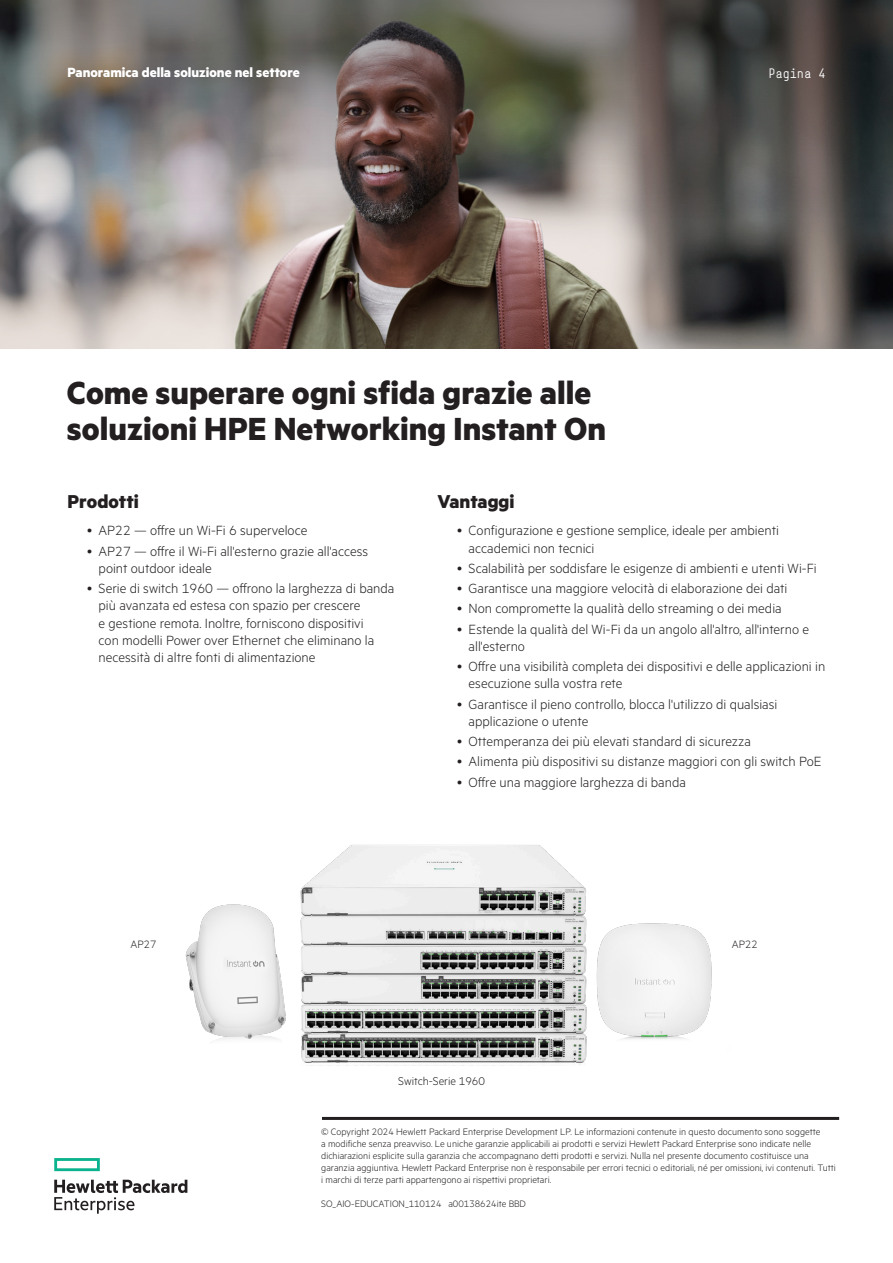
<style>
.page{position:relative;width:893px;height:1263px;background:#fff}
.page>*{position:absolute;margin:0;border:0;box-sizing:border-box;transform-origin:0 0}
.Body__Head_10_14_Bold_Orange{font:700 36px/36px "Metric HPE";color:#231f20}
.Body__Head_10_14_Bold_Orange-2{font:700 21px "Metric HPE";color:#231f20}
.Body__Head_10_14_Bold_Orange-3{font:300 15px/17.2px "Metric HPE";color:#231f20}
.Descriptor_MetricHPE_Bold_10_11_5{font:700 15px "Metric HPE";color:#fff}
.Page_number_HPE_Simple_Reg_9pt{font:13.5px "HPE Simple";color:#fff}
.Document__Name_10_12_Bold_Midgray{font:300 12.6px "Metric HPE";color:#231f20}
.Document__Name_10_12_Bold_Midgray-2{font:300 12px "Metric HPE";color:#231f20}
.t1{font:300 10.5px/12px "Metric HPE";color:#231f20}
</style>
<div class="page">
<img style="left:0;top:309px;width:893px;height:39px">
<img style="left:0;top:0;width:893px;height:309px">
<svg style="left:54px;top:1158px;width:46px;height:13px"></svg>
<svg style="left:54px;top:1180px;width:133px;height:34px"></svg>
<hr style="left:322px;top:1117px;width:517px;height:3px;background:#231f20">
<img style="left:300px;top:845px;width:287px;height:220px">
<img style="left:185px;top:904px;width:101px;height:136px">
<img style="left:570px;top:903px;width:142px;height:151px">
<p class="Descriptor_MetricHPE_Bold_10_11_5" style="left:68px;top:63px;width:234px">Panoramica della soluzione nel settore</p>
<p class="Page_number_HPE_Simple_Reg_9pt" style="left:768px;top:66px;width:59px">Pagina 4</p>
<p class="Body__Head_10_14_Bold_Orange" style="left:67px;top:374px;width:541px">Come superare ogni sfida grazie alle soluzioni HPE Networking Instant On</p>
<p class="Body__Head_10_14_Bold_Orange-2" style="left:68px;top:488px;width:73px">Prodotti</p>
<p class="Body__Head_10_14_Bold_Orange-3" style="left:87px;top:521px;width:222px">• AP22 — offre un Wi-Fi 6 superveloce</p>
<p class="Body__Head_10_14_Bold_Orange-3" style="left:99px;top:542px;width:271px;text-indent:-12px">• AP27 — offre il Wi-Fi all'esterno grazie all'access point outdoor ideale</p>
<p class="Body__Head_10_14_Bold_Orange-3" style="left:99px;top:579px;width:297px;text-indent:-12px">• Serie di switch 1960 — offrono la larghezza di banda più avanzata ed estesa con spazio per crescere<br>e gestione remota. Inoltre, forniscono dispositivi<br>con modelli Power over Ethernet che eliminano la necessità di altre fonti di alimentazione</p>
<p class="Body__Head_10_14_Bold_Orange-2" style="left:437px;top:488px;width:79px">Vantaggi</p>
<p class="Body__Head_10_14_Bold_Orange-3" style="left:469px;top:521px;width:312px;text-indent:-12px">• Configurazione e gestione semplice, ideale per ambienti accademici non tecnici</p>
<p class="Body__Head_10_14_Bold_Orange-3" style="left:457px;top:559px;width:361px">• Scalabilità per soddisfare le esigenze di ambienti e utenti Wi-Fi</p>
<p class="Body__Head_10_14_Bold_Orange-3" style="left:457px;top:579px;width:332px">• Garantisce una maggiore velocità di elaborazione dei dati</p>
<p class="Body__Head_10_14_Bold_Orange-3" style="left:457px;top:599px;width:326px">• Non compromette la qualità dello streaming o dei media</p>
<p class="Body__Head_10_14_Bold_Orange-3" style="left:469px;top:620px;width:342px;text-indent:-12px">• Estende la qualità del Wi-Fi da un angolo all'altro, all'interno e all'esterno</p>
<p class="Body__Head_10_14_Bold_Orange-3" style="left:469px;top:657px;width:358px;text-indent:-12px">• Offre una visibilità completa dei dispositivi e delle applicazioni in esecuzione sulla vostra rete</p>
<p class="Body__Head_10_14_Bold_Orange-3" style="left:469px;top:695px;width:310px;text-indent:-12px">• Garantisce il pieno controllo, blocca l'utilizzo di qualsiasi applicazione o utente</p>
<p class="Body__Head_10_14_Bold_Orange-3" style="left:457px;top:732px;width:295px">• Ottemperanza dei più elevati standard di sicurezza</p>
<p class="Body__Head_10_14_Bold_Orange-3" style="left:457px;top:752px;width:366px">• Alimenta più dispositivi su distanze maggiori con gli switch PoE</p>
<p class="Body__Head_10_14_Bold_Orange-3" style="left:457px;top:773px;width:230px">• Offre una maggiore larghezza di banda</p>
<p class="Document__Name_10_12_Bold_Midgray-2" style="left:131px;top:938px;width:27px">AP27</p>
<p class="Document__Name_10_12_Bold_Midgray-2" style="left:732px;top:938px;width:27px">AP22</p>
<p class="Document__Name_10_12_Bold_Midgray" style="left:398px;top:1073px;width:88px">Switch-Serie 1960</p>
<p class="t1" style="left:321px;top:1125px;width:516px">© Copyright 2024 Hewlett Packard Enterprise Development LP. Le informazioni contenute in questo documento sono soggette<br>a modifiche senza preavviso. Le uniche garanzie applicabili ai prodotti e servizi Hewlett Packard Enterprise sono indicate nelle dichiarazioni esplicite sulla garanzia che accompagnano detti prodotti e servizi. Nulla nel presente documento costituisce una garanzia aggiuntiva. Hewlett Packard Enterprise non è responsabile per errori tecnici o editoriali, né per omissioni, ivi contenuti. Tutti i marchi di terze parti appartengono ai rispettivi proprietari.</p>
<p class="t1" style="left:321px;top:1198px;width:206px">SO_AIO-EDUCATION_110124 a00138624ite BBD</p>
</div>
